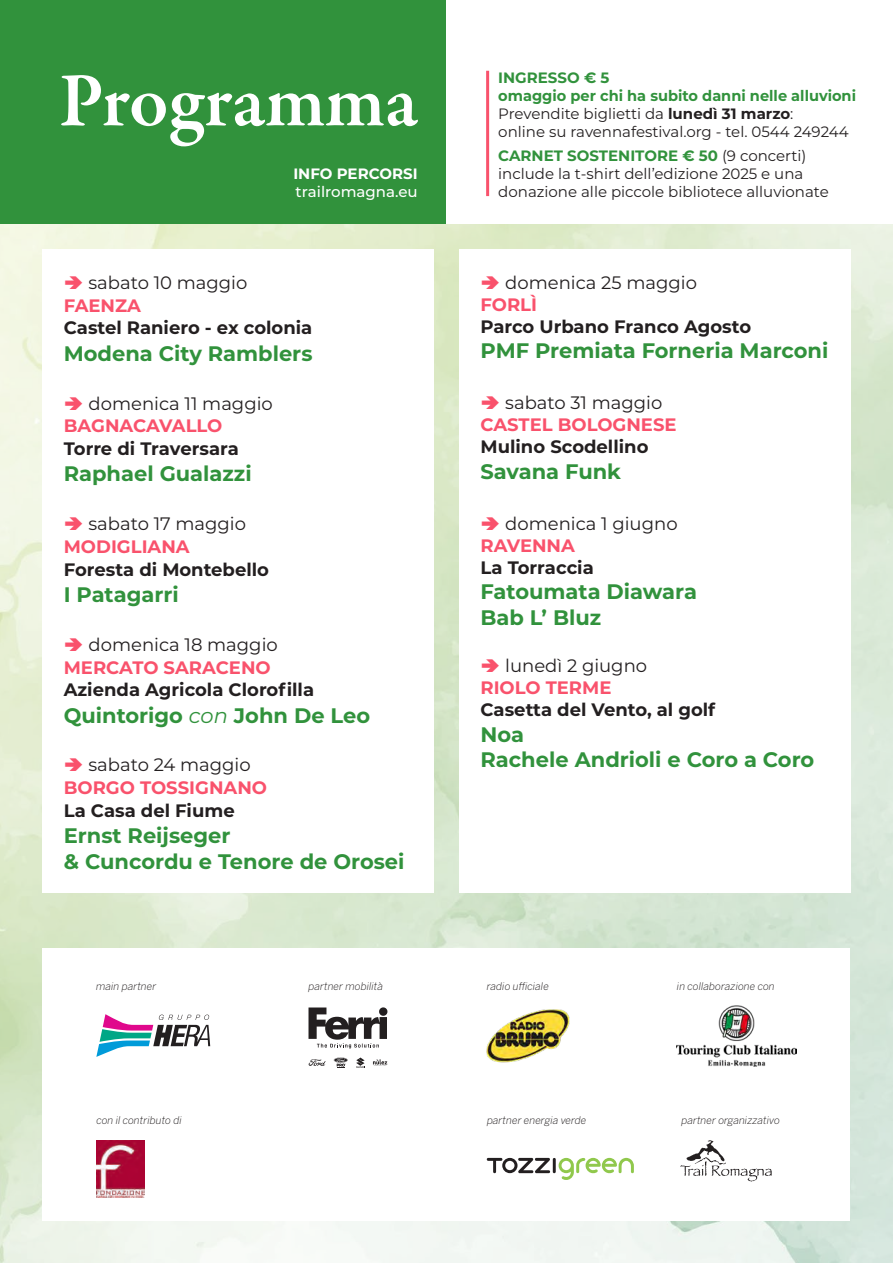
<style>
.page{position:relative;width:893px;height:1263px;background:#fff}
.page>*{position:absolute;margin:0;border:0;box-sizing:border-box;transform-origin:0 0}
.t1{font:600 78px "Garamond Premr Pro";letter-spacing:-.005em;color:#fff}
.t2{font:700 21px/25.5px "Montserrat";color:#31923c}
.t3{font:700 18px "Montserrat";color:#231f20}
.t4{font:18px "Montserrat";color:#231f20}
.t5{font:700 18px "Montserrat";color:#f9526c}
.t6{font:15px/18px "Montserrat";color:#231f20}
.t7{font:500 15px "Montserrat";color:#fff}
.t8{font:700 15px "Montserrat";color:#fff}
.t9{font:italic 300 10.5px "Benton Sans";color:#231f20}
.s1{font-weight:700;color:#31923c}
.s2{font-weight:700}
.s3{font-weight:400;font-style:italic}
</style>
<div class="page">
<img style="left:0;top:223px;width:893px;height:1040px">
<div style="left:0;top:0;width:446px;height:223px;background:#31923c"></div>
<div style="left:459px;top:249px;width:391px;height:643px;background:#fff"></div>
<div style="left:43px;top:249px;width:391px;height:643px;background:#fff"></div>
<div style="left:43px;top:948px;width:807px;height:273px;background:#fff"></div>
<hr style="left:486px;top:71px;width:3px;height:125px;background:#f9526c">
<img style="left:680px;top:1140px;width:92px;height:42px">
<hr style="left:553px;top:1158px;width:3px;height:15px;background:#231f20">
<svg style="left:487px;top:1158px;width:63px;height:15px"></svg>
<svg style="left:559px;top:1158px;width:75px;height:22px"></svg>
<svg style="left:96px;top:1014px;width:114px;height:43px"></svg>
<img style="left:486px;top:1009px;width:84px;height:54px">
<svg style="left:308px;top:1007px;width:79px;height:41px"></svg>
<svg style="left:373px;top:1059px;width:14px;height:7px"></svg>
<svg style="left:334px;top:1057px;width:14px;height:11px"></svg>
<svg style="left:309px;top:1059px;width:17px;height:7px"></svg>
<svg style="left:356px;top:1057px;width:9px;height:11px"></svg>
<img style="left:677px;top:1005px;width:120px;height:62px">
<img style="left:96px;top:1140px;width:48px;height:57px">
<h1 class="t1" style="left:59px;top:54px;width:361px">Programma</h1>
<p class="t6" style="left:498px;top:68px;width:359px"><span class="s1">INGRESSO € 5<br>omaggio per chi ha subito danni nelle alluvioni </span>Prevendite biglietti da <span class="s2">lunedì 31 marzo</span>:<br>online su ravennafestival.org - tel. 0544 249244</p>
<p class="t6" style="left:498px;top:146px;width:332px"><span class="s1">CARNET SOSTENITORE € 50</span> (9 concerti) include la t-shirt dell’edizione 2025 e una donazione alle piccole bibliotece alluvionate</p>
<p class="t8" style="left:293px;top:163px;width:126px">INFO PERCORSI</p>
<p class="t7" style="left:296px;top:181px;width:124px">trailromagna.eu</p>
<p class="t4" style="left:89px;top:270px;width:160px">sabato 10 maggio</p>
<p class="t5" style="left:64px;top:292px;width:79px">FAENZA</p>
<p class="t3" style="left:64px;top:315px;width:250px">Castel Raniero - ex colonia</p>
<h2 class="t2" style="left:64px;top:339px;width:250px">Modena City Ramblers</h2>
<p class="t4" style="left:89px;top:391px;width:186px">domenica 11 maggio</p>
<p class="t5" style="left:64px;top:413px;width:160px">BAGNACAVALLO</p>
<p class="t3" style="left:64px;top:436px;width:177px">Torre di Traversara</p>
<h2 class="t2" style="left:64px;top:460px;width:189px">Raphael Gualazzi</h2>
<p class="t4" style="left:89px;top:511px;width:159px">sabato 17 maggio</p>
<p class="t5" style="left:64px;top:533px;width:127px">MODIGLIANA</p>
<p class="t3" style="left:64px;top:556px;width:207px">Foresta di Montebello</p>
<h2 class="t2" style="left:64px;top:581px;width:116px">I Patagarri</h2>
<p class="t4" style="left:89px;top:632px;width:191px">domenica 18 maggio</p>
<p class="t5" style="left:64px;top:654px;width:208px">MERCATO SARACENO</p>
<p class="t3" style="left:64px;top:677px;width:252px">Azienda Agricola Clorofilla</p>
<h2 class="t2" style="left:64px;top:701px;width:308px">Quintorigo <span class="s3">con</span> John De Leo</h2>
<p class="t4" style="left:89px;top:753px;width:164px">sabato 24 maggio</p>
<p class="t5" style="left:64px;top:775px;width:205px">BORGO TOSSIGNANO</p>
<p class="t3" style="left:64px;top:797px;width:172px">La Casa del Fiume</p>
<h2 class="t2" style="left:64px;top:821px;width:342px;line-height:26.2px">Ernst Reijseger<br>&amp; Cuncordu e Tenore de Orosei</h2>
<p class="t4" style="left:505px;top:270px;width:193px">domenica 25 maggio</p>
<p class="t5" style="left:480px;top:291px;width:58px">FORLÌ</p>
<p class="t3" style="left:480px;top:313px;width:272px">Parco Urbano Franco Agosto</p>
<h2 class="t2" style="left:480px;top:337px;width:349px">PMF Premiata Forneria Marconi</h2>
<p class="t4" style="left:505px;top:391px;width:159px">sabato 31 maggio</p>
<p class="t5" style="left:480px;top:412px;width:198px">CASTEL BOLOGNESE</p>
<p class="t3" style="left:480px;top:434px;width:170px">Mulino Scodellino</p>
<h2 class="t2" style="left:480px;top:458px;width:142px">Savana Funk</h2>
<p class="t4" style="left:505px;top:511px;width:174px">domenica 1 giugno</p>
<p class="t5" style="left:480px;top:532px;width:96px">RAVENNA</p>
<p class="t3" style="left:480px;top:554px;width:115px">La Torraccia</p>
<h2 class="t2" style="left:480px;top:578px;width:218px">Fatoumata Diawara<br>Bab L’ Bluz</h2>
<p class="t4" style="left:505px;top:653px;width:143px">lunedì 2 giugno</p>
<p class="t5" style="left:480px;top:675px;width:132px">RIOLO TERME</p>
<p class="t3" style="left:480px;top:697px;width:236px">Casetta del Vento, al golf</p>
<h2 class="t2" style="left:480px;top:720px;width:335px">Noa<br>Rachele Andrioli e Coro a Coro</h2>
<p class="t9" style="left:96px;top:980px;width:62px">main partner</p>
<p class="t9" style="left:308px;top:980px;width:76px">partner mobilità</p>
<p class="t9" style="left:487px;top:980px;width:64px">radio ufficiale</p>
<p class="t9" style="left:677px;top:980px;width:99px">in collaborazione con</p>
<p class="t9" style="left:96px;top:1114px;width:87px">con il contributo di</p>
<p class="t9" style="left:487px;top:1114px;width:101px">partner energia verde</p>
<p class="t9" style="left:681px;top:1114px;width:100px">partner organizzativo</p>
</div>
